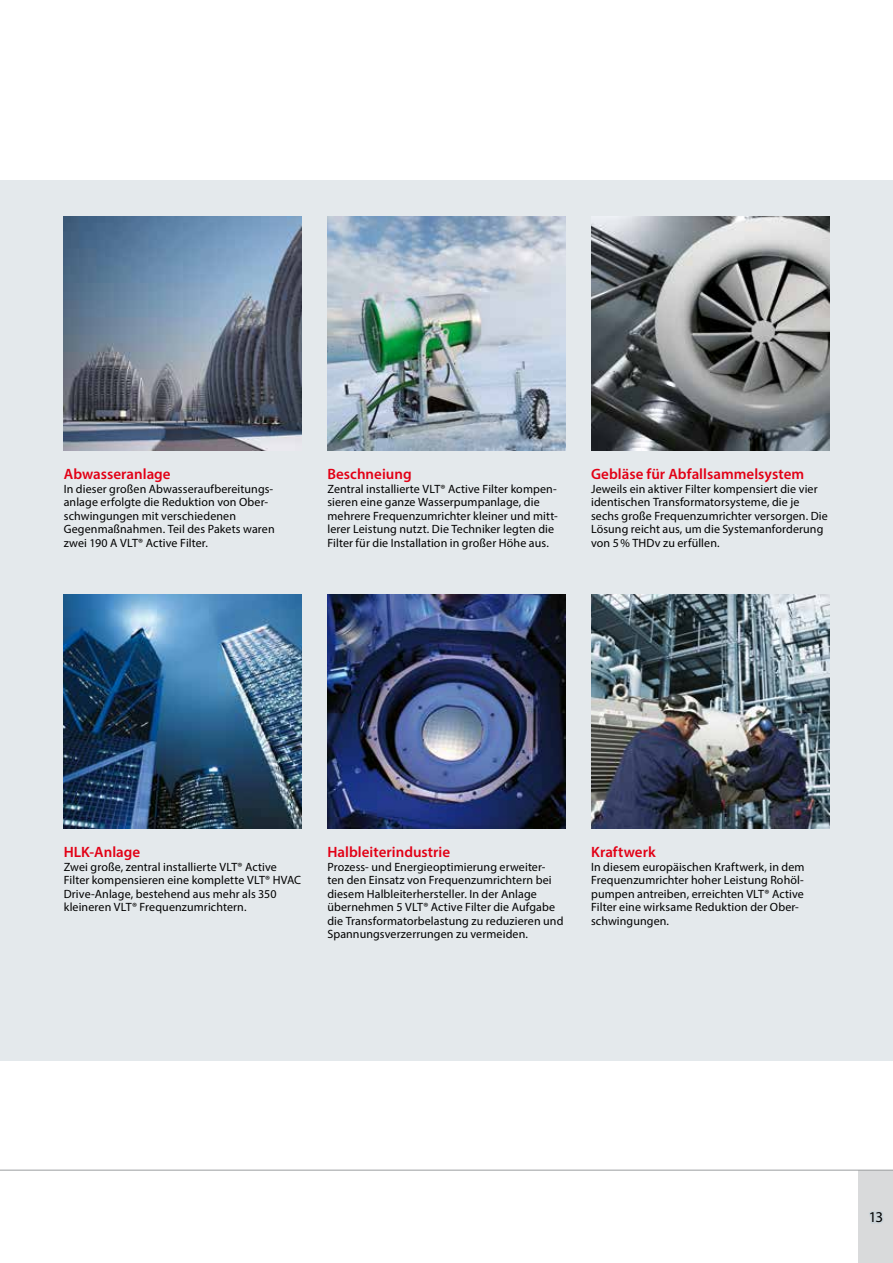
<style>
.page{position:relative;width:893px;height:1263px;background:#fff}
.page>*{position:absolute;margin:0;border:0;box-sizing:border-box;transform-origin:0 0}
.t1{font:600 15px "Myriad Pro";color:#e20015}
.t2{font:15px "Myriad Pro";color:#000}
.t3{font:12px/13.5px "Myriad Pro";letter-spacing:.01em;color:#000}
</style>
<div class="page">
<div style="left:0;top:180px;width:893px;height:881px;background:#e4e9ec"></div>
<img style="left:64px;top:216px;width:238px;height:234px">
<img style="left:64px;top:594px;width:238px;height:234px">
<img style="left:591px;top:216px;width:238px;height:234px">
<div style="left:859px;top:1170px;width:34px;height:93px;background:#d9dadb"></div>
<svg style="left:869px;top:1211px;width:14px;height:13px"></svg>
<img style="left:327px;top:216px;width:239px;height:234px">
<img style="left:327px;top:594px;width:239px;height:234px">
<img style="left:591px;top:594px;width:238px;height:234px">
<hr style="left:0;top:1170px;width:893px;height:1px;background:#9b9d9f">
<p class="t1" style="left:64px;top:465px;width:108px">Abwasseranlage</p>
<p class="t3" style="left:64px;top:482px;width:212px">In dieser großen Abwasseraufbereitungs&shy;anlage erfolgte die Reduktion von Ober&shy;schwingungen mit verschiedenen Gegenmaßnahmen. Teil des Pakets waren zwei 190 A VLT® Active Filter.</p>
<p class="t1" style="left:327px;top:465px;width:86px">Beschneiung</p>
<p class="t3" style="left:327px;top:482px;width:232px">Zentral installierte VLT® Active Filter kompen&shy;sieren eine ganze Wasserpumpanlage, die mehrere Frequenzumrichter kleiner und mitt&shy;lerer Leistung nutzt. Die Techniker legten die Filter für die Installation in großer Höhe aus.</p>
<p class="t1" style="left:591px;top:465px;width:215px">Gebläse für Abfallsammelsystem</p>
<p class="t3" style="left:591px;top:482px;width:238px">Jeweils ein aktiver Filter kompensiert die vier identischen Transformatorsysteme, die je sechs große Frequenzumrichter versorgen. Die Lösung reicht aus, um die Systemanforderung von 5% THDv zu erfüllen.</p>
<p class="t1" style="left:64px;top:843px;width:78px">HLK-Anlage</p>
<p class="t3" style="left:64px;top:860px;width:239px">Zwei große, zentral installierte VLT® Active Filter kompensieren eine komplette VLT® HVAC Drive-Anlage, bestehend aus mehr als 350 kleineren VLT® Frequenzumrichtern.</p>
<p class="t1" style="left:327px;top:843px;width:124px">Halbleiterindustrie</p>
<p class="t3" style="left:327px;top:860px;width:238px">Prozess- und Energieoptimierung erweiter&shy;ten den Einsatz von Frequenzumrichtern bei diesem Halbleiterhersteller. In der Anlage übernehmen 5 VLT® Active Filter die Aufgabe die Transformatorbelastung zu reduzieren und Spannungsverzerrungen zu vermeiden.</p>
<p class="t1" style="left:591px;top:843px;width:66px">Kraftwerk</p>
<p class="t3" style="left:591px;top:860px;width:215px">In diesem europäischen Kraftwerk, in dem Frequenzumrichter hoher Leistung Rohöl&shy;pumpen antreiben, erreichten VLT® Active Filter eine wirksame Reduktion der Ober&shy;schwingungen.</p>
<p class="t2" style="left:869px;top:1208px;width:16px">13</p>
</div>
